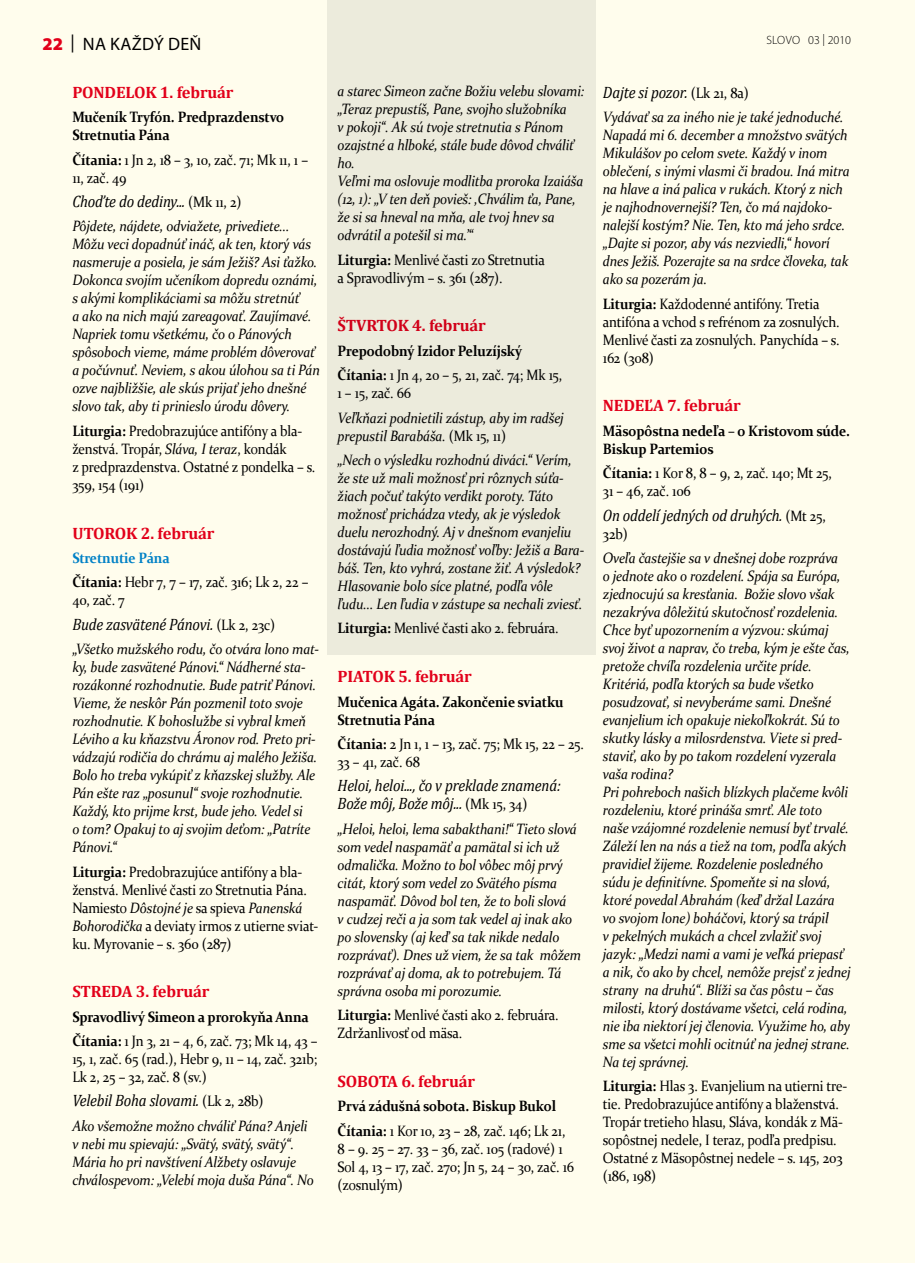
<style>
.page{position:relative;width:915px;height:1263px;background:#fff}
.page>*{position:absolute;margin:0;border:0;box-sizing:border-box;transform-origin:0 0}
.t1{font:18px "Myriad Pro";letter-spacing:.02em;color:#000}
.t2{font:italic 16.5px/18px "Cambria";letter-spacing:-.01em;color:#000;scale:.9 1}
.t3{font:700 16.5px "Cambria";letter-spacing:-.01em;color:#e2001a}
.t4{font:italic 15px/18px "Constantia";letter-spacing:-.01em;color:#000;scale:.9 1}
.t5{font:15px/18px "Constantia";letter-spacing:-.01em;color:#000;scale:.9 1}
.t6{font:700 15px/18px "Constantia";letter-spacing:-.01em;color:#000;scale:.9 1}
.t7{font:300 12px "Myriad Pro";color:#000}
.s1{font-weight:900;color:#e2001a}
.s2{font-weight:700}
.s3{font-family:"Constantia";font-style:normal;font-size:15px}
.s4{font-style:italic}
.s5{font-weight:700;color:#0081c6}
.s6{font-weight:400}
.s7{font-style:normal}
</style>
<div class="page">
<div style="left:0;top:0;width:914px;height:1263px;background:#fffded"></div>
<div style="left:327px;top:0;width:268px;height:655px;background:#ecebdc"></div>
<p class="t1" style="left:43px;top:33px;width:160px"><span class="s1">22</span> | NA KAŽDÝ DEŇ</p>
<p class="t7" style="left:766px;top:33px;width:86px">SLOVO 03 | 2010</p>
<p class="t3" style="left:72px;top:82px;width:163px">PONDELOK 1. február</p>
<p class="t6" style="left:72px;top:107px;width:237px">Mučeník Tryfón. Predprazdenstvo<br>Stretnutia Pána</p>
<p class="t5" style="left:72px;top:150px;width:263px"><span class="s2">Čítania:</span> 1 Jn 2, 18 – 3, 10, zač. 71; Mk 11, 1 –<br>11, zač. 49</p>
<p class="t2" style="left:72px;top:192px;width:189px">Choďte do dediny... <span class="s3">(Mk 11, 2)</span></p>
<p class="t4" style="left:72px;top:217px;width:276px">Pôjdete, nájdete, odviažete, privediete...<br>Môžu veci dopadnúť ináč, ak ten, ktorý vás nasmeruje a posiela, je sám Ježiš? Asi ťažko.<br>Dokonca svojím učeníkom dopredu oznámi, s akými komplikáciami sa môžu stretnúť<br>a ako na nich majú zareagovať. Zaujímavé.<br>Napriek tomu všetkému, čo o Pánových spôsoboch vieme, máme problém dôverovať a počúvnuť. Neviem, s akou úlohou sa ti Pán ozve najbližšie, ale skús prijať jeho dnešné slovo tak, aby ti prinieslo úrodu dôvery.</p>
<p class="t5" style="left:72px;top:421px;width:271px"><span class="s2">Liturgia:</span> Predobrazujúce antifóny a bla&shy;ženstvá. Tropár, <span class="s4">Sláva, I teraz</span>, kondák<br>z predprazdenstva. Ostatné z pondelka – s.<br>359, 154 (191)</p>
<p class="t3" style="left:72px;top:523px;width:143px">UTOROK 2. február</p>
<p class="t5" style="left:72px;top:545px;width:264px;line-height:24.3px"><span class="s5">Stretnutie Pána<br></span><span class="s2">Čítania:</span> Hebr 7, 7 – 17, zač. 316; Lk 2, 22 –</p>
<p class="t5" style="left:72px;top:590px;width:60px">40, zač. 7</p>
<p class="t2" style="left:72px;top:615px;width:227px">Bude zasvätené Pánovi. <span class="s3">(Lk 2, 23c)</span></p>
<p class="t4" style="left:72px;top:639px;width:276px">„Všetko mužského rodu, čo otvára lono mat&shy;ky, bude zasvätené Pánovi.“ Nádherné sta&shy;rozákonné rozhodnutie. Bude patriť Pánovi.<br>Vieme, že neskôr Pán pozmenil toto svoje rozhodnutie. K bohoslužbe si vybral kmeň Léviho a ku kňazstvu Áronov rod. Preto pri&shy;vádzajú rodičia do chrámu aj malého Ježiša.<br>Bolo ho treba vykúpiť z kňazskej služby. Ale Pán ešte raz „posunul“ svoje rozhodnutie.<br>Každý, kto prijme krst, bude jeho. Vedel si<br>o tom? Opakuj to aj svojim deťom: „Patríte Pánovi.“</p>
<p class="t5" style="left:72px;top:862px;width:275px"><span class="s2">Liturgia:</span> Predobrazujúce antifóny a bla&shy;ženstvá. Menlivé časti zo Stretnutia Pána.<br>Namiesto <span class="s4">Dôstojné je</span> sa spieva <span class="s4">Panenská Bohorodička</span> a deviaty irmos z utierne sviat&shy;ku. Myrovanie – s. 360 (287)</p>
<p class="t3" style="left:72px;top:981px;width:139px">STREDA 3. február</p>
<p class="t6" style="left:72px;top:1004px;width:274px;line-height:24.3px">Spravodlivý Simeon a prorokyňa Anna<br>Čítania: <span class="s6">1 Jn 3, 21 – 4, 6, zač. 73; Mk 14, 43 –</span></p>
<p class="t5" style="left:72px;top:1049px;width:273px">15, 1, zač. 65 (rad.), Hebr 9, 11 – 14, zač. 321b;<br>Lk 2, 25 – 32, zač. 8 (sv.)</p>
<p class="t2" style="left:72px;top:1091px;width:214px">Velebil Boha slovami. <span class="s3">(Lk 2, 28b)</span></p>
<p class="t4" style="left:72px;top:1116px;width:270px">Ako všemožne možno chváliť Pána? Anjeli v nebi mu spievajú: „Svätý, svätý, svätý“.<br>Mária ho pri navštívení Alžbety oslavuje chválospevom: „Velebí moja duša Pána“. No</p>
<p class="t4" style="left:337px;top:82px;width:275px">a starec Simeon začne Božiu velebu slovami: „Teraz prepustíš, Pane, svojho služobníka<br>v pokoji“. Ak sú tvoje stretnutia s Pánom ozajstné a hlboké, stále bude dôvod chváliť ho.<br>Veľmi ma oslovuje modlitba proroka Izaiáša (12, 1): „V ten deň povieš: ,Chválim ťa, Pane, že si sa hneval na mňa, ale tvoj hnev sa odvrátil a potešil si ma.’“</p>
<p class="t5" style="left:337px;top:250px;width:232px"><span class="s2">Liturgia:</span> Menlivé časti zo Stretnutia a Spravodlivým – s. 361 (287).</p>
<p class="t3" style="left:337px;top:316px;width:150px">ŠTVRTOK 4. február</p>
<p class="t6" style="left:337px;top:338px;width:251px;line-height:24.3px">Prepodobný Izidor Peluzíjský<br>Čítania: <span class="s6">1 Jn 4, 20 – 5, 21, zač. 74; Mk 15,</span></p>
<p class="t5" style="left:337px;top:383px;width:83px">1 – 15, zač. 66</p>
<p class="t4" style="left:337px;top:408px;width:253px">Veľkňazi podnietili zástup, aby im radšej prepustil Barabáša. <span class="s7">(Mk 15, 11)</span></p>
<p class="t4" style="left:337px;top:450px;width:275px">„Nech o výsledku rozhodnú diváci.“ Verím, že ste už mali možnosť pri rôznych súťa&shy;žiach počuť takýto verdikt poroty. Táto možnosť prichádza vtedy, ak je výsledok duelu nerozhodný. Aj v dnešnom evanjeliu dostávajú ľudia možnosť voľby: Ježiš a Bara&shy;báš. Ten, kto vyhrá, zostane žiť. A výsledok?<br>Hlasovanie bolo síce platné, podľa vôle ľudu... Len ľudia v zástupe sa nechali zviesť.</p>
<p class="t5" style="left:337px;top:619px;width:247px"><span class="s2">Liturgia:</span> Menlivé časti ako 2. februára.</p>
<p class="t3" style="left:337px;top:666px;width:136px">PIATOK 5. február</p>
<p class="t6" style="left:337px;top:692px;width:252px">Mučenica Agáta. Zakončenie sviatku<br>Stretnutia Pána</p>
<p class="t5" style="left:337px;top:734px;width:275px"><span class="s2">Čítania:</span> 2 Jn 1, 1 – 13, zač. 75; Mk 15, 22 – 25.<br>33 – 41, zač. 68</p>
<p class="t2" style="left:337px;top:776px;width:249px">Heloi, heloi..., čo v preklade znamená:<br>Bože môj, Bože môj... <span class="s3">(Mk 15, 34)</span></p>
<p class="t4" style="left:337px;top:819px;width:272px">„Heloi, heloi, lema sabakthani!“ Tieto slová som vedel naspamäť a pamätal si ich už odmalička. Možno to bol vôbec môj prvý citát, ktorý som vedel zo Svätého písma naspamäť. Dôvod bol ten, že to boli slová<br>v cudzej reči a ja som tak vedel aj inak ako po slovensky (aj keď sa tak nikde nedalo rozprávať). Dnes už viem, že sa tak môžem rozprávať aj doma, ak to potrebujem. Tá správna osoba mi porozumie.</p>
<p class="t5" style="left:337px;top:1005px;width:247px"><span class="s2">Liturgia:</span> Menlivé časti ako 2. februára.<br>Zdržanlivosť od mäsa.</p>
<p class="t3" style="left:337px;top:1071px;width:139px">SOBOTA 6. február</p>
<p class="t6" style="left:337px;top:1093px;width:254px;line-height:24.3px">Prvá zádušná sobota. Biskup Bukol<br>Čítania: <span class="s6">1 Kor 10, 23 – 28, zač. 146; Lk 21,</span></p>
<p class="t5" style="left:337px;top:1139px;width:264px">8 – 9. 25 – 27. 33 – 36, zač. 105 (radové) 1<br>Sol 4, 13 – 17, zač. 270; Jn 5, 24 – 30, zač. 16 (zosnulým)</p>
<p class="t2" style="left:602px;top:83px;width:164px">Dajte si pozor. <span class="s3">(Lk 21, 8a)</span></p>
<p class="t4" style="left:602px;top:107px;width:275px">Vydávať sa za iného nie je také jednoduché.<br>Napadá mi 6. december a množstvo svätých Mikulášov po celom svete. Každý v inom oblečení, s inými vlasmi či bradou. Iná mitra na hlave a iná palica v rukách. Ktorý z nich je najhodnovernejší? Ten, čo má najdoko&shy;nalejší kostým? Nie. Ten, kto má jeho srdce. „Dajte si pozor, aby vás nezviedli,“ hovorí dnes Ježiš. Pozerajte sa na srdce človeka, tak ako sa pozerám ja.</p>
<p class="t5" style="left:602px;top:294px;width:264px"><span class="s2">Liturgia:</span> Každodenné antifóny. Tretia antifóna a vchod s refrénom za zosnulých.<br>Menlivé časti za zosnulých. Panychída – s.<br>162 (308)</p>
<p class="t3" style="left:602px;top:396px;width:139px">NEDEĽA 7. február</p>
<p class="t6" style="left:602px;top:421px;width:276px">Mäsopôstna nedeľa – o Kristovom súde.<br>Biskup Partemios</p>
<p class="t5" style="left:602px;top:463px;width:256px"><span class="s2">Čítania:</span> 1 Kor 8, 8 – 9, 2, zač. 140; Mt 25,<br>31 – 46, zač. 106</p>
<p class="t2" style="left:602px;top:505px;width:249px">On oddelí jedných od druhých. <span class="s3">(Mt 25,</span></p>
<p class="t5" style="left:602px;top:524px;width:29px">32b)</p>
<p class="t4" style="left:602px;top:548px;width:276px">Oveľa častejšie sa v dnešnej dobe rozpráva<br>o jednote ako o rozdelení. Spája sa Európa, zjednocujú sa kresťania. Božie slovo však nezakrýva dôležitú skutočnosť rozdelenia.<br>Chce byť upozornením a výzvou: skúmaj svoj život a naprav, čo treba, kým je ešte čas, pretože chvíľa rozdelenia určite príde.<br>Kritériá, podľa ktorých sa bude všetko posudzovať, si nevyberáme sami. Dnešné evanjelium ich opakuje niekoľkokrát. Sú to skutky lásky a milosrdenstva. Viete si pred&shy;staviť, ako by po takom rozdelení vyzerala vaša rodina?<br>Pri pohreboch našich blízkych plačeme kvôli rozdeleniu, ktoré prináša smrť. Ale toto naše vzájomné rozdelenie nemusí byť trvalé.<br>Záleží len na nás a tiež na tom, podľa akých pravidiel žijeme. Rozdelenie posledného súdu je definitívne. Spomeňte si na slová, ktoré povedal Abrahám (keď držal Lazára vo svojom lone) boháčovi, ktorý sa trápil<br>v pekelných mukách a chcel zvlažiť svoj jazyk: „Medzi nami a vami je veľká priepasť a nik, čo ako by chcel, nemôže prejsť z jednej strany na druhú“. Blíži sa čas pôstu – čas milosti, ktorý dostávame všetci, celá rodina, nie iba niektorí jej členovia. Využime ho, aby sme sa všetci mohli ocitnúť na jednej strane.<br>Na tej správnej.</p>
<p class="t5" style="left:602px;top:1076px;width:273px"><span class="s2">Liturgia:</span> Hlas 3. Evanjelium na utierni tre&shy;tie. Predobrazujúce antifóny a blaženstvá.<br>Tropár tretieho hlasu, Sláva, kondák z Mä&shy;sopôstnej nedele, I teraz, podľa predpisu.<br>Ostatné z Mäsopôstnej nedele – s. 145, 203 (186, 198)</p>
</div>
